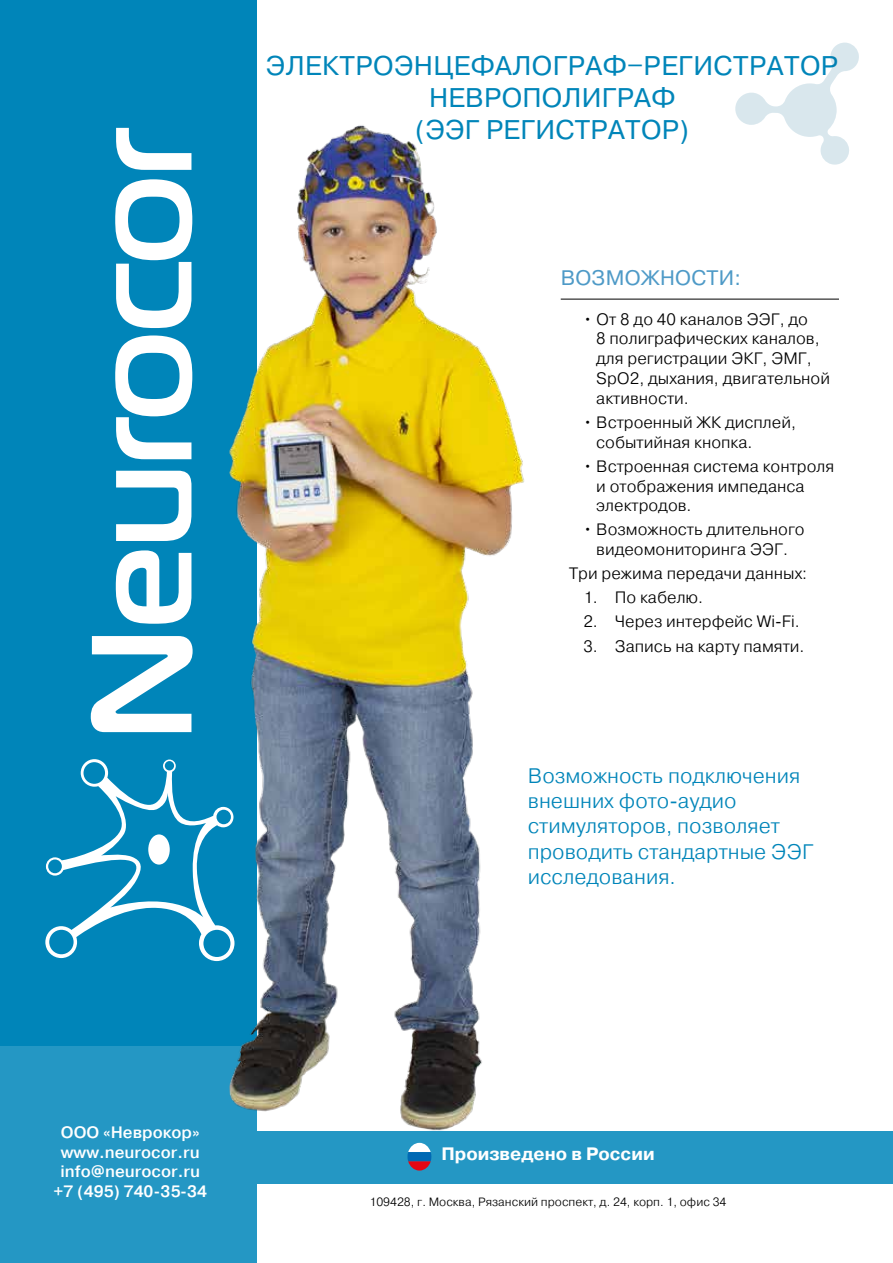
<style>
.page{position:relative;width:893px;height:1263px;background:#fff}
.page>*{position:absolute;margin:0;border:0;box-sizing:border-box;transform-origin:0 0}
.t1{font:27px/32.4px "Pragmatica";letter-spacing:.015em;color:#0085b9;text-align:center}
.t2{font:300 21px/25.2px "Pragmatica";color:#0085b9}
.t3{font:21px "Pragmatica";letter-spacing:.01em;color:#4e9ac7}
.t4{font:700 18px "Pragmatica";color:#fff}
.t5{font:300 16.5px/19.8px "Pragmatica";color:#000}
.t6{font:500 16.5px/19.5px "Pragmatica";color:#fff;text-align:center}
.t7{font:300 12px "Pragmatica";color:#000}
</style>
<div class="page">
<div style="left:0;top:0;width:257px;height:1046px;background:#0085b9"></div>
<svg style="left:45px;top:759px;width:185px;height:202px"></svg>
<svg style="left:91px;top:128px;width:102px;height:604px"></svg>
<div style="left:0;top:1046px;width:257px;height:217px;background:#2497c4"></div>
<div style="left:234px;top:1131px;width:659px;height:52px;background:#2497c4"></div>
<svg style="left:413px;top:1168px;width:13px;height:2px"></svg>
<hr style="left:561px;top:299px;width:278px;height:1px;background:#000">
<svg style="left:735px;top:43px;width:124px;height:122px"></svg>
<img style="left:230px;top:125px;width:294px;height:1043px">
<h1 class="t1" style="left:266px;top:50px;width:574px">ЭЛЕКТРОЭНЦЕФАЛОГРАФ–РЕГИСТРАТОР<br>НЕВРОПОЛИГРАФ<br>(ЭЭГ РЕГИСТРАТОР)</h1>
<p class="t3" style="left:561px;top:265px;width:182px">ВОЗМОЖНОСТИ:</p>
<p class="t5" style="left:596px;top:309px;width:235px;text-indent:-13px">• От 8 до 40 каналов ЭЭГ, до<br>8 полиграфических каналов, для регистрации ЭКГ, ЭМГ,<br>SpO2, дыхания, двигательной активности.</p>
<p class="t5" style="left:596px;top:412px;width:201px;text-indent:-13px">• Встроенный ЖК дисплей, событийная кнопка.</p>
<p class="t5" style="left:596px;top:456px;width:239px;text-indent:-13px">• Встроенная система контроля и отображения импеданса электродов.</p>
<p class="t5" style="left:583px;top:519px;width:223px;text-align:center">• Возможность длительного видеомониторинга ЭЭГ.</p>
<p class="t5" style="left:569px;top:563px;width:239px">Три режима передачи данных:</p>
<p class="t5" style="left:583px;top:587px;width:121px">1. По кабелю.</p>
<p class="t5" style="left:583px;top:611px;width:218px">2. Через интерфейс Wi-Fi.</p>
<p class="t5" style="left:583px;top:635px;width:223px">3. Запись на карту памяти.</p>
<p class="t2" style="left:528px;top:763px;width:287px">Возможность подключения внешних фото-аудио стимуляторов, позволяет проводить стандартные ЭЭГ исследования.</p>
<p class="t6" style="left:54px;top:1122px;width:155px">ООО «Неврокор» www.neurocor.ru info@neurocor.ru +7 (495) 740-35-34</p>
<p class="t4" style="left:441px;top:1141px;width:215px">Произведено в России</p>
<p class="t7" style="left:369px;top:1194px;width:359px">109428, г. Москва, Рязанский проспект, д. 24, корп. 1, офис 34</p>
</div>
